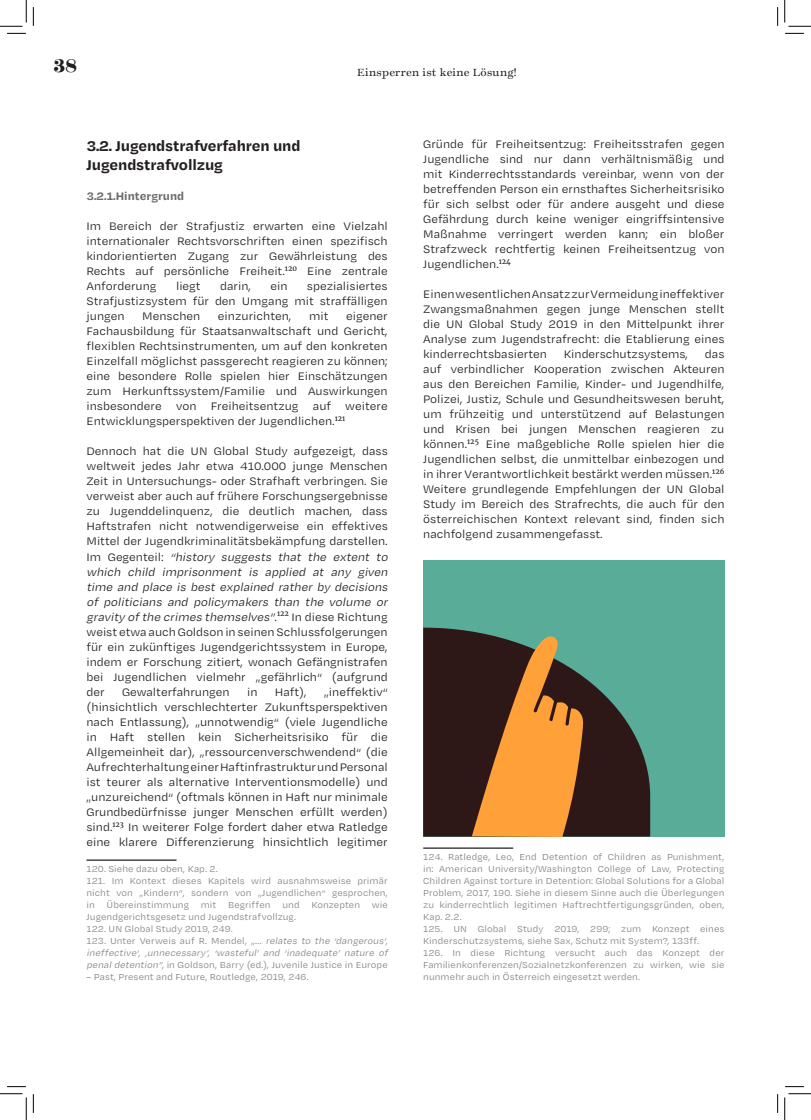
<style>
.page{position:relative;width:811px;height:1120px;background:#fff}
.page>*{position:absolute;margin:0;border:0;box-sizing:border-box;transform-origin:0 0}
.t1{font:900 18.75px "Temeraire Display";color:#231f20}
.Body_Text__10_Pt__le{font:700 16.25px/19.5px "Degular Text";letter-spacing:-.01em;color:#231f20}
.Body_Text__10_Pt__le-2{font:12.5px/15px "Degular Text";color:#231f20;text-align:justify}
.Body_Text__10_Pt__le-3{font:700 12.5px "Degular Text";color:#6c6d70}
.Body_Text__10_Pt__le-4{font:10px/12px "Degular Text";letter-spacing:.01em;color:#808285;text-align:justify}
.Body_Text__10_Pt__le-5{font:italic 10px/12px "Degular Text";color:#808285}
.t2{font:10px "Temeraire";letter-spacing:.025em;color:#231f20}
.s1{font-style:italic}
.s2{font-style:normal}
</style>
<div class="page">
<hr style="left:86px;top:859px;width:90px;height:1px;background:#231f20">
<hr style="left:423px;top:847px;width:90px;height:1px;background:#231f20">
<div style="left:423px;top:560px;width:301px;height:276px;background:#59ad98"></div>
<svg style="left:423px;top:627px;width:227px;height:209px;fill:#2e1717"></svg>
<svg style="left:472px;top:635px;width:112px;height:201px;background:#a36c30"></svg>
<svg style="left:7px;top:33px;width:19px;height:1px"></svg>
<svg style="left:785px;top:33px;width:19px;height:1px"></svg>
<svg style="left:33px;top:7px;width:1px;height:19px"></svg>
<svg style="left:33px;top:1094px;width:1px;height:18px"></svg>
<svg style="left:777px;top:7px;width:1px;height:19px"></svg>
<svg style="left:777px;top:1094px;width:1px;height:18px"></svg>
<svg style="left:0;top:0;width:27px;height:27px"></svg>
<svg style="left:0;top:1093px;width:27px;height:26px"></svg>
<svg style="left:784px;top:0;width:27px;height:27px"></svg>
<svg style="left:784px;top:1093px;width:27px;height:26px"></svg>
<h1 class="t1" style="left:54px;top:53px;width:25px">38</h1>
<p class="t2" style="left:358px;top:66px;width:160px">Einsperren ist keine Lösung!</p>
<p class="Body_Text__10_Pt__le" style="left:86px;top:135px;width:215px">3.2. Jugendstrafverfahren und<br>Jugendstrafvollzug</p>
<p class="Body_Text__10_Pt__le-3" style="left:86px;top:188px;width:99px">3.2.1.Hintergrund</p>
<p class="Body_Text__10_Pt__le-2" style="left:86px;top:218px;width:303px">Im Bereich der Strafjustiz erwarten eine Vielzahl internationaler Rechtsvorschriften einen spezifisch kindorientierten Zugang zur Gewährleistung des Rechts auf persönliche Freiheit.<sup>120</sup> Eine zentrale Anforderung</p>
<p class="Body_Text__10_Pt__le-2" style="left:86px;top:278px;width:303px;text-indent:220px">spezialisiertes Strafjustizsystem für den Umgang mit straffälligen jungen</p>
<p class="Body_Text__10_Pt__le-2" style="left:176px;top:278px;width:26px">liegt</p>
<p class="Body_Text__10_Pt__le-2" style="left:220px;top:278px;width:32px">darin,</p>
<p class="Body_Text__10_Pt__le-2" style="left:270px;top:278px;width:19px">ein</p>
<p class="Body_Text__10_Pt__le-2" style="left:142px;top:308px;width:60px">Menschen</p>
<p class="Body_Text__10_Pt__le-2" style="left:218px;top:308px;width:75px">einzurichten,</p>
<p class="Body_Text__10_Pt__le-2" style="left:309px;top:308px;width:21px">mit</p>
<p class="Body_Text__10_Pt__le-2" style="left:86px;top:308px;width:303px;text-indent:259px">eigener Fachausbildung für Staatsanwaltschaft und Gericht, flexiblen Rechtsinstrumenten, um auf den konkreten Einzelfall möglichst passgerecht reagieren zu können; eine besondere Rolle spielen hier Einschätzungen zum Herkunftssystem/Familie und Auswirkungen insbesondere von Freiheitsentzug auf weitere Entwicklungsperspektiven der Jugendlichen.<sup>121</sup></p>
<p class="Body_Text__10_Pt__le-2" style="left:86px;top:443px;width:305px;text-align:left">Dennoch hat die UN Global Study aufgezeigt, dass weltweit jedes Jahr etwa 410.000 junge Menschen Zeit in Untersuchungs- oder Strafhaft verbringen. Sie verweist aber auch auf frühere Forschungsergebnisse zu Jugenddelinquenz, die deutlich machen, dass Haftstrafen nicht notwendigerweise ein effektives Mittel der Jugendkriminalitätsbekämpfung darstellen.<br>I m G e g e n t e i l : <span class="s1">“history suggests that the extent to which child imprisonment is applied at any given time and place is best explained rather by decisions of politicians and policymakers than the volume or gravity ofthe crimes themselves”</span>. <sup>122</sup> I n d i e s e R i c h t u n g weist etwa auch Goldson in seinen Schlussfolgerungen für ein zukünftiges Jugendgerichtssystem in Europe, indem er Forschung zitiert, wonach Gefängnistrafen bei Jugendlichen vielmehr „gefährlich“ (aufgrund der</p>
<p class="Body_Text__10_Pt__le-2" style="left:122px;top:683px;width:109px">Gewalterfahrungen</p>
<p class="Body_Text__10_Pt__le-2" style="left:247px;top:683px;width:12px">in</p>
<p class="Body_Text__10_Pt__le-2" style="left:275px;top:683px;width:33px">Haft),</p>
<p class="Body_Text__10_Pt__le-2" style="left:86px;top:683px;width:303px;text-indent:238px">„ineffektiv“ (hinsichtlich verschlechterter Zukunftsperspektiven nach Entlassung), „unnotwendig“ (viele Jugendliche in Haft stellen kein Sicherheitsrisiko für die Allgemeinheit dar), „ressourcenverschwendend“ (die Aufrechterhaltung einer Haftinfrastruktur und Personal ist teurer als alternative Interventionsmodelle) und „unzureichend“ (oftmals können in Haft nur minimale Grundbedürfnisse junger Menschen erfüllt werden) sind.<sup>123</sup> In weiterer Folge fordert daher etwa Ratledge eine klarere Differenzierung hinsichtlich legitimer</p>
<p class="Body_Text__10_Pt__le-4" style="left:86px;top:862px;width:133px">120. Siehe dazu oben, Kap. 2.</p>
<p class="Body_Text__10_Pt__le-4" style="left:86px;top:874px;width:303px">121. Im Kontext dieses Kapitels wird ausnahmsweise primär nicht von „Kindern“, sondern von „Jugendlichen“ gesprochen, in Übereinstimmung mit Begriffen und Konzepten wie Jugendgerichtsgesetz und Jugendstrafvollzug.</p>
<p class="Body_Text__10_Pt__le-4" style="left:86px;top:922px;width:148px">122. UN Global Study 2019, 249.</p>
<p class="Body_Text__10_Pt__le-5" style="left:86px;top:934px;width:305px"><span class="s2">123. Unter Verweis auf R. Mendel, „...</span> relates to the ‘dangerous‘, ineffective‘, ‚unnecessary’, ‘wasteful’ and ‘inadequate’ nature of penaldetention”, <span class="s2">in Goldson, Barry (ed.), Juvenile Justice in Europe</span></p>
<p class="Body_Text__10_Pt__le-4" style="left:86px;top:970px;width:224px">– Past, Present and Future, Routledge, 2019, 246.</p>
<p class="Body_Text__10_Pt__le-2" style="left:423px;top:136px;width:303px">Gründe für Freiheitsentzug: Freiheitsstrafen gegen Jugendliche sind nur dann verhältnismäßig und mit Kinderrechtsstandards vereinbar, wenn von der betreffenden Person ein ernsthaftes Sicherheitsrisiko für sich selbst oder für andere ausgeht und diese Gefährdung durch keine weniger eingriffsintensive Maßnahme verringert werden kann; ein bloßer Strafzweck rechtfertig keinen Freiheitsentzug von Jugendlichen.<sup>124</sup></p>
<p class="Body_Text__10_Pt__le-2" style="left:423px;top:286px;width:303px">Einen wesentlichen Ansatz zur Vermeidung ineffektiver Zwangsmaßnahmen gegen junge Menschen stellt die UN Global Study 2019 in den Mittelpunkt ihrer Analyse zum Jugendstrafrecht: die Etablierung eines kinderrechtsbasierten</p>
<p class="Body_Text__10_Pt__le-2" style="left:423px;top:346px;width:303px;text-indent:282px">das auf verbindlicher Kooperation zwischen Akteuren aus den Bereichen Familie, Kinder- und Jugendhilfe, Polizei, Justiz, Schule und Gesundheitswesen beruht, um frühzeitig und unterstützend auf Belastungen und Krisen bei jungen Menschen reagieren zu können.<sup>125</sup> Eine maßgebliche Rolle spielen hier die Jugendlichen selbst, die unmittelbar einbezogen und in ihrer Verantwortlichkeit bestärkt werden müssen.<sup>126<br></sup>Weitere grundlegende Empfehlungen der UN Global Study im Bereich des Strafrechts, die auch für den österreichischen Kontext relevant sind, finden sich nachfolgend zusammengefasst.</p>
<p class="Body_Text__10_Pt__le-2" style="left:564px;top:346px;width:126px">Kinderschutzsystems,</p>
<p class="Body_Text__10_Pt__le-4" style="left:423px;top:850px;width:303px">124. Ratledge, Leo, End Detention of Children as Punishment, in: American University/Washington College of Law, Protecting Children Against torture in Detention: Global Solutions for a Global Problem, 2017, 190. Siehe in diesem Sinne auch die Überlegungen zu kinderrechtlich legitimen Haftrechtfertigungsgründen, oben, Kap. 2.2.</p>
<p class="Body_Text__10_Pt__le-4" style="left:423px;top:922px;width:303px">125. UN Global Study 2019, 299; zum Konzept eines<br>Kinderschutzsystems, siehe Sax, Schutz mit System?, 133ff.</p>
<p class="Body_Text__10_Pt__le-4" style="left:423px;top:946px;width:303px">126. In diese Richtung versucht auch das Konzept der Familienkonferenzen/Sozialnetzkonferenzen zu wirken, wie sie nunmehr auch in Österreich eingesetzt werden.</p>
</div>
